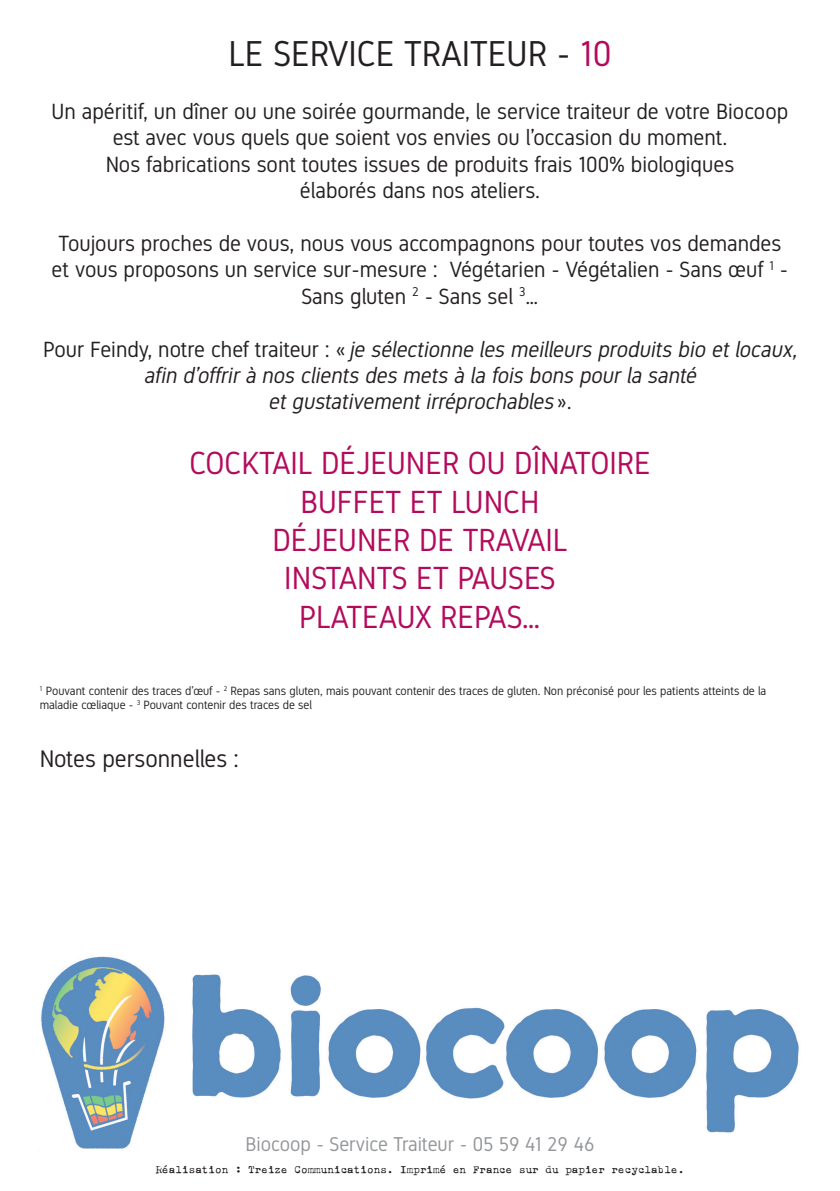
<style>
.page{position:relative;width:840px;height:1191px;background:#fff}
.page>*{position:absolute;margin:0;border:0;box-sizing:border-box;transform-origin:0 0}
.t1{font:36px "Gidole";color:#231f20}
.t2{font:32px/38.4px "Gidole";color:#b40a5c;text-align:center}
.t3{font:24px "Gidole";color:#231f20}
.t4{font:22px/26.4px "Gidole";color:#231f20;text-align:center}
.t5{font:italic 22px/26.4px "Gidole";color:#231f20;text-align:center}
.t6{font:20px "Gidole";color:#939598}
.t7{font:12px/14.4px "Gidole";color:#231f20}
.t8{font:12px "Ieicester Text";color:#231f20}
.s1{color:#b40a5c}
.s2{font-style:normal}
</style>
<div class="page">
<img style="left:41px;top:956px;width:758px;height:193px">
<h1 class="t1" style="left:228px;top:32px;width:384px">LE SERVICE TRAITEUR - <span class="s1">10</span></h1>
<p class="t4" style="left:52px;top:98px;width:737px">Un apéritif, un dîner ou une soirée gourmande, le service traiteur de votre Biocoop est avec vous quels que soient vos envies ou l’occasion du moment.<br>Nos fabrications sont toutes issues de produits frais 100% biologiques<br>élaborés dans nos ateliers.</p>
<p class="t4" style="left:52px;top:230px;width:737px">Toujours proches de vous, nous vous accompagnons pour toutes vos demandes et vous proposons un service sur-mesure : Végétarien - Végétalien - Sans œuf <sup>1</sup> -<br>Sans gluten <sup>2</sup> - Sans sel <sup>3</sup>…</p>
<p class="t5" style="left:43px;top:335px;width:759px"><span class="s2">P o u r F e i n d y, n ot r e c h ef t ra i te u r : «</span> je sélectionne les meilleurs produits bio et locaux, afin d’offrir à nos clients des mets à la fois bons pour la santé<br>et gustativement irréprochables <span class="s2">» .</span></p>
<h2 class="t2" style="left:189px;top:443px;width:462px">COCKTAIL DÉJEUN ER OU DÎNATOIRE<br>BUFFET ET LUNCH<br>DÉJEUNER DE TRAVAIL<br>INSTANTS ET PAUSES<br>PLATEAUX REPAS…</h2>
<p class="t7" style="left:40px;top:683px;width:727px"><sup>1</sup> Pouvant contenir des traces d’œuf - <sup>2</sup> Repas sans gluten, mais pouvant contenir des traces de gluten. Non préconisé pour les patients atteints de la maladie cœliaque - <sup>3</sup> Pouvant contenir des traces de sel</p>
<p class="t3" style="left:40px;top:744px;width:201px">Notes personnelles :</p>
<p class="t6" style="left:245px;top:1132px;width:350px">Biocoop - Service Traiteur - 05 59 41 29 46</p>
<p class="t8" style="left:156px;top:1162px;width:529px">Réalisation : Treize Communications. Imprimé en France sur du papier recyclable.</p>
</div>
